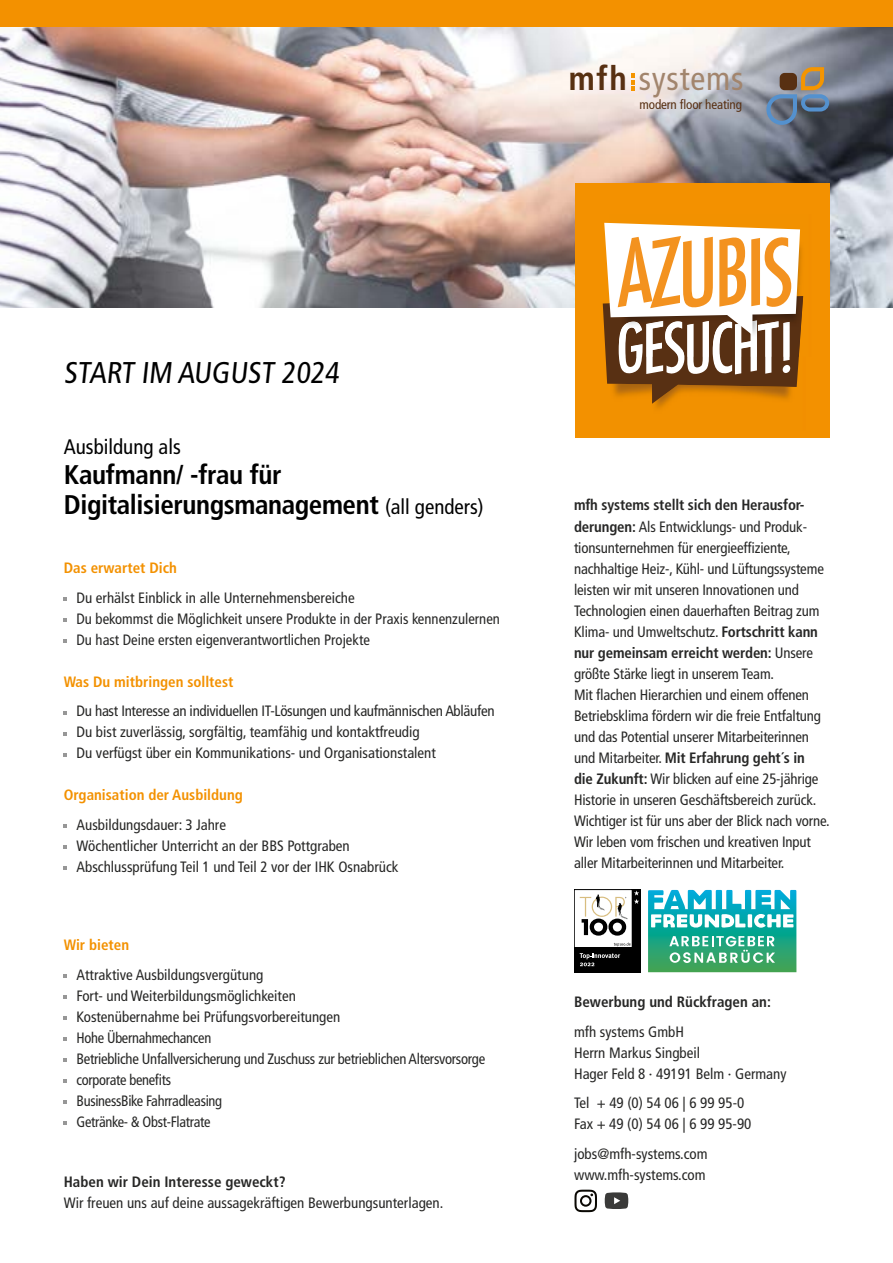
<style>
.page{position:relative;width:893px;height:1263px;background:#fff}
.page>*{position:absolute;margin:0;border:0;box-sizing:border-box;transform-origin:0 0}
.t1{font:condensed 33.45px "Frutiger LT Std";letter-spacing:.025em;color:#a2856d}
.t2{font:condensed 30px "Frutiger LT Std";color:#000}
.t3{font:700 condensed 27px/30px "Frutiger LT Std";letter-spacing:-.015em;color:#000}
.t4{font:condensed 21px "Frutiger LT Std";color:#000}
.t5{font:condensed 15px/21px "Frutiger LT Std";letter-spacing:-.01em;color:#272726}
.t6{font:700 condensed 15px "Frutiger LT Std";color:#f39100}
.t7{font:700 condensed 15px "Frutiger LT Std";color:#272726}
.t8{font:condensed 13.05px "Frutiger LT Std";letter-spacing:-.01em;color:#583012}
.s1{font-weight:700;color:#583012}
.s2{font-weight:400;font-size:21px}
.s3{font-weight:700}
</style>
<div class="page">
<img style="left:0;top:27px;width:893px;height:280px">
<div style="left:0;top:0;width:893px;height:27px;background:#f39100"></div>
<div style="left:575px;top:184px;width:255px;height:254px;background:#f39100"></div>
<svg style="left:603px;top:223px;width:200px;height:181px;background:#cca578"></svg>
<svg style="left:631px;top:74px;width:4px;height:16px"></svg>
<svg style="left:766px;top:67px;width:63px;height:58px;background:#787b7f"></svg>
<div style="left:574px;top:948px;width:58px;height:25px;background:#000"></div>
<div style="left:632px;top:889px;width:9px;height:84px;background:#000"></div>
<svg style="left:574px;top:889px;width:65px;height:77px"></svg>
<svg style="left:648px;top:890px;width:148px;height:82px"></svg>
<svg style="left:64px;top:597px;width:3px;height:4px"></svg>
<svg style="left:64px;top:618px;width:3px;height:4px"></svg>
<svg style="left:64px;top:639px;width:3px;height:4px"></svg>
<svg style="left:64px;top:824px;width:3px;height:4px"></svg>
<svg style="left:64px;top:845px;width:3px;height:4px"></svg>
<svg style="left:64px;top:866px;width:3px;height:4px"></svg>
<svg style="left:64px;top:974px;width:3px;height:4px"></svg>
<svg style="left:64px;top:995px;width:3px;height:4px"></svg>
<svg style="left:64px;top:1016px;width:3px;height:4px"></svg>
<svg style="left:64px;top:1037px;width:3px;height:4px"></svg>
<svg style="left:64px;top:1058px;width:3px;height:4px"></svg>
<svg style="left:64px;top:1079px;width:3px;height:4px"></svg>
<svg style="left:64px;top:1100px;width:3px;height:4px"></svg>
<svg style="left:64px;top:1121px;width:3px;height:4px"></svg>
<svg style="left:574px;top:1190px;width:23px;height:22px"></svg>
<svg style="left:605px;top:1192px;width:23px;height:17px"></svg>
<h1 class="t1" style="left:569px;top:59px;width:176px"><span class="s1">mfh</span> systems</h1>
<p class="t8" style="left:639px;top:97px;width:104px">modern floor heating</p>
<h2 class="t2" style="left:64px;top:355px;width:280px">START IM AUGUST 2024</h2>
<h3 class="t4" style="left:64px;top:434px;width:119px">Ausbildung als</h3>
<h3 class="t3" style="left:64px;top:459px;width:421px">Kaufmann/ -frau für<br>Digitalisierungsmanagement <span class="s2">(all genders)</span></h3>
<p class="t6" style="left:64px;top:559px;width:115px">Das erwartet Dich</p>
<p class="t5" style="left:77px;top:587px;width:425px">Du erhälst Einblick in alle Unternehmensbereiche<br>Du bekommst die Möglichkeit unsere Produkte in der Praxis kennenzulernen<br>Du hast Deine ersten eigenverantwortlichen Projekte</p>
<p class="t6" style="left:64px;top:673px;width:171px">Was Du mitbringen solltest</p>
<p class="t5" style="left:77px;top:701px;width:420px">Du hast Interesse an individuellen IT-Lösungen und kaufmännischen Abläufen<br>Du bist zuverlässig, sorgfältig, teamfähig und kontaktfreudig<br>Du verfügst über ein Kommunikations- und Organisationstalent</p>
<p class="t6" style="left:64px;top:786px;width:181px">Organisation der Ausbildung</p>
<p class="t5" style="left:77px;top:814px;width:324px">Ausbildungsdauer: 3 Jahre<br>Wöchentlicher Unterricht an der BBS Pottgraben<br>Abschlussprüfung Teil 1 und Teil 2 vor der IHK Osnabrück</p>
<p class="t6" style="left:64px;top:936px;width:67px">Wir bieten</p>
<p class="t5" style="left:77px;top:964px;width:410px">Attraktive Ausbildungsvergütung<br>Fort- und Weiterbildungsmöglichkeiten<br>Kostenübernahme bei Prüfungsvorbereitungen<br>Hohe Übernahmechancen<br>Betriebliche Unfallversicherung und Zuschuss zur betrieblichen Altersvorsorge corporate benefits<br>BusinessBike Fahrradleasing<br>Getränke- &amp; Obst-Flatrate</p>
<p class="t7" style="left:64px;top:1173px;width:223px">Haben wir Dein Interesse geweckt?</p>
<p class="t5" style="left:64px;top:1193px;width:381px">Wir freuen uns auf deine aussagekräftigen Bewerbungsunterlagen.</p>
<p class="t5" style="left:574px;top:495px;width:257px"><span class="s3">mfh systems stellt sich den Herausfor&shy;derungen:</span> Als Entwicklungs- und Produk&shy;tionsunternehmen für energieeffiziente, nachhaltige Heiz-, Kühl- und Lüftungssysteme leisten wir mit unseren Innovationen und Technologien einen dauerhaften Beitrag zum Klima- und Umweltschutz. <span class="s3">Fortschritt kann nur gemeinsam erreicht werden:</span> Unsere größte Stärke liegt in unserem Team.<br>Mit flachen Hierarchien und einem offenen Betriebsklima fördern wir die freie Entfaltung und das Potential unserer Mitarbeiterinnen und Mitarbeiter. <span class="s3">Mit Erfahrung geht´s in<br>die Zukunft:</span> Wir blicken auf eine 25-jährige Historie in unseren Geschäftsbereich zurück.<br>Wichtiger ist für uns aber der Blick nach vorne.<br>Wir leben vom frischen und kreativen Input aller Mitarbeiterinnen und Mitarbeiter.</p>
<p class="t7" style="left:574px;top:993px;width:198px">Bewerbung und Rückfragen an:</p>
<p class="t5" style="left:574px;top:1021px;width:214px">mfh systems GmbH<br>Herrn Markus Singbeil<br>Hager Feld 8 · 49191 Belm · Germany</p>
<p class="t5" style="left:574px;top:1092px;width:179px">Tel + 49 (0) 54 06 | 6 99 95-0<br>Fax + 49 (0) 54 06 | 6 99 95-90</p>
<p class="t5" style="left:574px;top:1143px;width:135px">jobs@mfh-systems.com www.mfh-systems.com</p>
</div>
